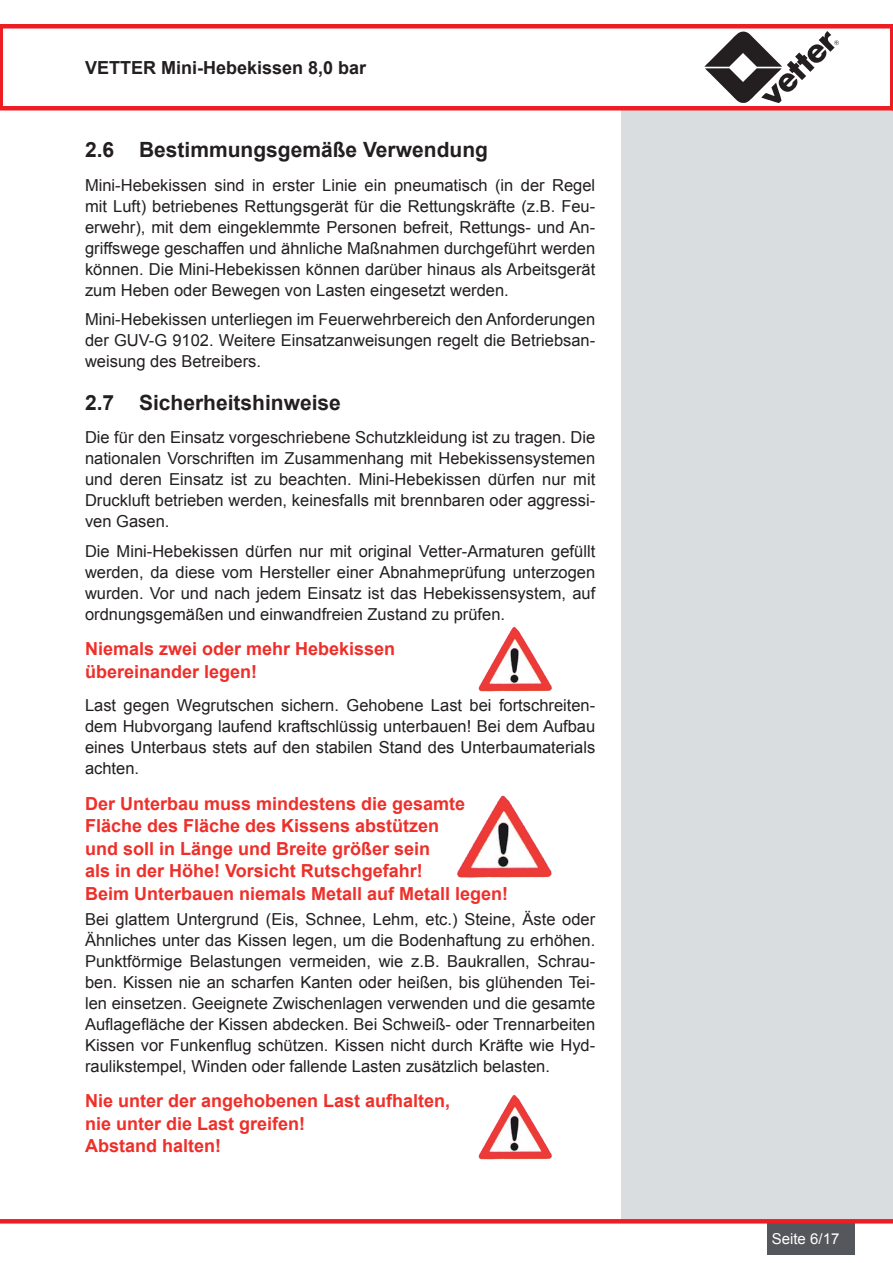
<style>
.page{position:relative;width:893px;height:1263px;background:#fff}
.page>*{position:absolute;margin:0;border:0;box-sizing:border-box;transform-origin:0 0}
.t1{font:700 21px "Arial";color:#231f20}
.t2{font:700 18px/22.5px "Arial";color:#ee2f2a}
.t3{font:700 18px "Arial";color:#231f20}
.t4{font:16.5px/21px "Arial";color:#231f20;text-align:justify}
.t5{font:15px "Arial";color:#fff}
</style>
<div class="page">
<div style="left:622px;top:108px;width:271px;height:1113px;background:#dadddf"></div>
<svg style="left:0;top:24px;width:891px;height:86px"></svg>
<div style="left:767px;top:1221px;width:88px;height:33px;background:#54575c"></div>
<svg style="left:704px;top:31px;width:135px;height:72px"></svg>
<svg style="left:0;top:1219px;width:892px;height:4px;background:#ee2026"></svg>
<svg style="left:891px;top:24px;width:2px;height:86px"></svg>
<img style="left:457px;top:795px;width:95px;height:83px">
<img style="left:478px;top:626px;width:74px;height:66px">
<img style="left:478px;top:1094px;width:74px;height:66px">
<p class="t3" style="left:85px;top:56px;width:283px">VETTER Mini-Hebekissen 8,0 bar</p>
<p class="t1" style="left:85px;top:136px;width:404px">2.6 Bestimmungsgemäße Verwendung</p>
<p class="t4" style="left:85px;top:175px;width:512px">Mini-Hebekissen sind in erster Linie ein pneumatisch (in der Regel mit Luft) betriebenes Rettungsgerät für die Rettungskräfte (z.B. Feu&shy;erwehr), mit dem eingeklemmte Personen befreit, Rettungs- und An&shy;griffswege geschaffen und ähnliche Maßnahmen durchgeführt werden können. Die Mini-Hebekissen können darüber hinaus als Arbeitsgerät zum Heben oder Bewegen von Lasten eingesetzt werden.</p>
<p class="t4" style="left:85px;top:309px;width:512px">Mini-Hebekissen unterliegen im Feuerwehrbereich den Anforderungen der GUV-G 9102. Weitere Einsatzanweisungen regelt die Betriebsan&shy;weisung des Betreibers.</p>
<p class="t1" style="left:85px;top:388px;width:257px">2.7 Sicherheitshinweise</p>
<p class="t4" style="left:85px;top:427px;width:512px">Die für den Einsatz vorgeschriebene Schutzkleidung ist zu tragen. Die nationalen Vorschriften im Zusammenhang mit Hebekissensystemen und deren Einsatz ist zu beachten. Mini-Hebekissen dürfen nur mit Druckluft betrieben werden, keinesfalls mit brennbaren oder aggressi&shy;ven Gasen.</p>
<p class="t4" style="left:85px;top:541px;width:512px">Die Mini-Hebekissen dürfen nur mit original Vetter-Armaturen gefüllt werden, da diese vom Hersteller einer Abnahmeprüfung unterzogen wurden. Vor und nach jedem Einsatz ist das Hebekissensystem, auf ordnungsgemäßen und einwandfreien Zustand zu prüfen.</p>
<p class="t2" style="left:85px;top:638px;width:312px">Niemals zwei oder mehr Hebekissen übereinander legen!</p>
<p class="t4" style="left:85px;top:695px;width:512px">Last gegen Wegrutschen sichern. Gehobene Last bei fortschreiten&shy;dem Hubvorgang laufend kraftschlüssig unterbauen! Bei dem Aufbau eines U nterbaus stets auf den stabilen Stand des U nterbaumaterials achten.</p>
<p class="t2" style="left:85px;top:793px;width:425px">Der Unterbau muss mindestens die gesamte Fläche des Fläche des Kissens abstützen<br>und soll in Länge und Breite größer sein<br>als in der Höhe! Vorsicht Rutschgefahr!<br>Beim Unterbauen niemals Metall auf Metall legen!</p>
<p class="t4" style="left:85px;top:909px;width:512px">Bei glattem U ntergrund (Eis, Schnee, Lehm, etc.) Steine, Äste oder Ähnliches unter das Kissen legen, um die Bodenhaftung zu erhöhen.<br>Punktförmige Belastungen vermeiden, wie z.B. Baukrallen, Schrau&shy;ben. Kissen nie an scharfen Kanten oder heißen, bis glühenden Tei&shy;len einsetzen. Geeignete Zwischenlagen verwenden und die gesamte Auflagefläche der Kissen abdecken. Bei Schweiß- oder Trennarbeiten Kissen vor Funkenflug schützen. Kissen nicht durch Kräfte wie Hyd&shy;raulikstempel, Winden oder fallende Lasten zusätzlich belasten.</p>
<p class="t2" style="left:85px;top:1090px;width:367px">Nie unter der angehobenen Last aufhalten, nie unter die Last greifen!<br>Abstand halten!</p>
<p class="t5" style="left:772px;top:1229px;width:69px">Seite 6/17</p>
</div>
